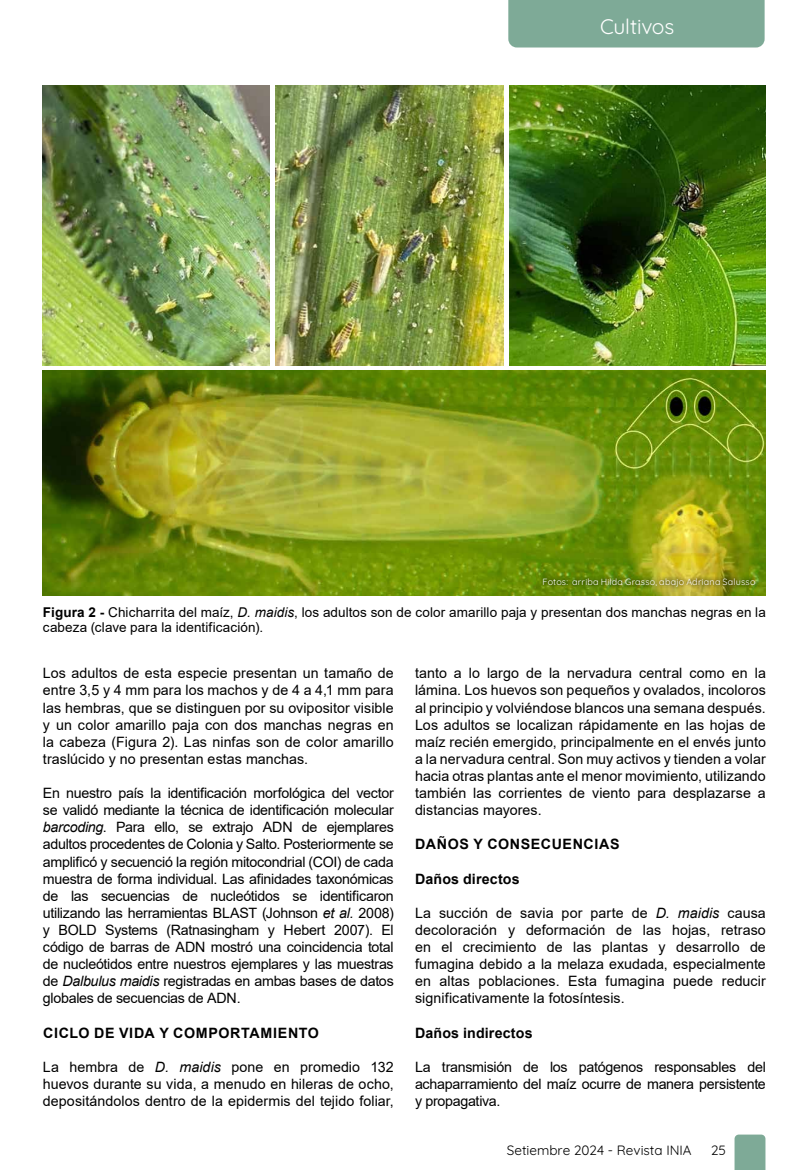
<style>
.page{position:relative;width:808px;height:1170px;background:#fff}
.page>*{position:absolute;margin:0;border:0;box-sizing:border-box;transform-origin:0 0}
.t1{font:300 21px "Quicksand";letter-spacing:-.01em;color:#fff}
.t2{font:14.25px/17.1px "Arial";letter-spacing:.005em;color:#000;text-align:justify}
.t3{font:700 14.25px "Arial";letter-spacing:.03em;color:#000}
.t4{font:700 14.25px "Arial";letter-spacing:.01em;color:#000}
.t5{font:13.5px/15px "Arial";letter-spacing:.005em;color:#000}
.t6{font:300 13.5px "Quicksand";color:#000}
.t7{font:300 9px "Quicksand";letter-spacing:.025em;color:#fff}
.s1{font-weight:700}
.s2{font-style:italic}
</style>
<div class="page">
<svg style="left:734px;top:1134px;width:31px;height:35px"></svg>
<div style="left:508px;top:0;width:257px;height:47px;background:#7eaa97"></div>
<img style="left:509px;top:85px;width:256px;height:280px">
<img style="left:42px;top:85px;width:227px;height:280px">
<img style="left:276px;top:85px;width:227px;height:280px">
<img style="left:42px;top:370px;width:724px;height:225px">
<img style="left:539px;top:574px;width:220px;height:17px">
<h1 class="t1" style="left:600px;top:10px;width:76px">Cultivos</h1>
<p class="t7" style="left:543px;top:574px;width:214px">Fotos: arriba Hilda Grasso, abajo Adriana Salusso</p>
<p class="t5" style="left:43px;top:604px;width:724px"><span class="s1">Figura 2 -</span> Chicharrita del maíz, <span class="s2">D. maidis</span>, los adultos son de color amarillo paja y presentan dos manchas negras en la cabeza (clave para la identificación).</p>
<p class="t2" style="left:43px;top:664px;width:352px">Los adultos de esta especie presentan un tamaño de entre 3,5 y 4 mm para los machos y de 4 a 4,1 mm para las hembras, que se distinguen por su ovipositor visible y un color amarillo paja con dos manchas negras en la cabeza (Figura 2). Las ninfas son de color amarillo traslúcido y no presentan estas manchas.</p>
<p class="t2" style="left:43px;top:784px;width:352px">En nuestro país la identificación morfológica del vector se validó mediante la técnica de identificación molecular <span class="s2">barcoding</span>. Para ello, se extrajo ADN de ejemplares adultos procedentes de Colonia y Salto. Posteriormente se amplificó y secuenció la región mitocondrial (COI) de cada muestra de forma individual. Las afinidades taxonómicas de las secuencias de nucleótidos se identificaron utilizando las herramientas BLAST (Johnson <span class="s2">et al.</span> 2008) y BOLD Systems (Ratnasingham y Hebert 2007). El código de barras de ADN mostró una coincidencia total de nucleótidos entre nuestros ejemplares y las muestras de <span class="s2">Dalbulus maidis</span> registradas en ambas bases de datos globales de secuencias de ADN.</p>
<p class="t3" style="left:43px;top:1022px;width:277px">CICLO DE VIDA Y COMPORTAMIENTO</p>
<p class="t2" style="left:43px;top:1058px;width:352px">La hembra de <span class="s2">D. maidis</span> pone en promedio 132 huevos durante su vida, a menudo en hileras de ocho, depositándolos dentro de la epidermis del tejido foliar,</p>
<p class="t2" style="left:415px;top:664px;width:352px">tanto a lo largo de la nervadura central como en la lámina. Los huevos son pequeños y ovalados, incoloros al principio y volviéndose blancos una semana después.<br>Los adultos se localizan rápidamente en las hojas de maíz recién emergido, principalmente en el envés junto a la nervadura central. Son muy activos y tienden a volar hacia otras plantas ante el menor movimiento, utilizando también las corrientes de viento para desplazarse a distancias mayores.</p>
<p class="t3" style="left:415px;top:834px;width:206px">DAÑOS Y CONSECUENCIAS</p>
<p class="t4" style="left:415px;top:868px;width:106px">Daños directos</p>
<p class="t2" style="left:415px;top:904px;width:352px">La succión de savia por parte de <span class="s2">D. maidis</span> causa decoloración y deformación de las hojas, retraso en el crecimiento de las plantas y desarrollo de fumagina debido a la melaza exudada, especialmente en altas poblaciones. Esta fumagina puede reducir significativamente la fotosíntesis.</p>
<p class="t4" style="left:415px;top:1022px;width:119px">Daños indirectos</p>
<p class="t2" style="left:415px;top:1058px;width:352px">La transmisión de los patógenos responsables del achaparramiento del maíz ocurre de manera persistente y propagativa.</p>
<p class="t6" style="left:507px;top:1139px;width:186px">Setiembre 2024 - Revista INIA</p>
<p class="t6" style="left:711px;top:1139px;width:16px">25</p>
</div>
